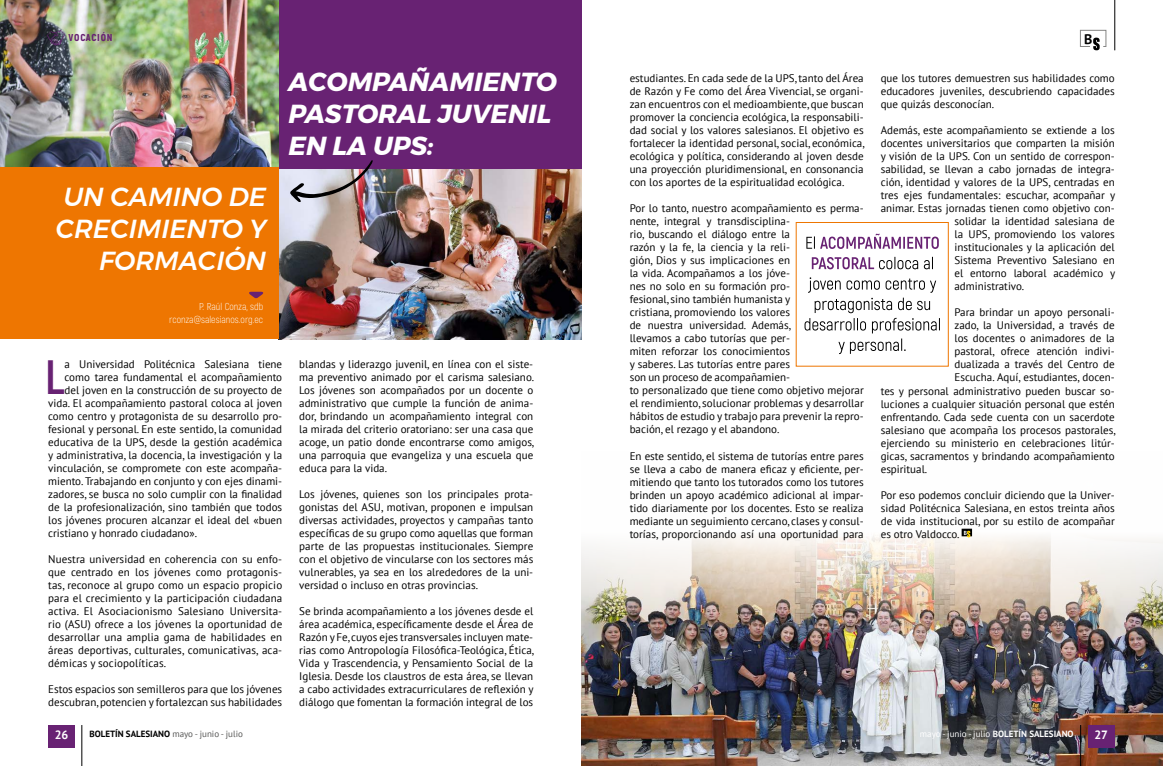
<style>
.page{position:relative;width:1163px;height:766px;background:#fff}
.page>*{position:absolute;margin:0;border:0;box-sizing:border-box;transform-origin:0 0}
.t1{font:700 48.1px "Akrobat";color:#682273}
.t2{font:italic 700 26px/32px "Montserrat";color:#fff}
.t3{font:italic 500 26px/32px "Montserrat";color:#fff;text-align:right}
.t4{font:700 14px "PT Sans";color:#000}
.t5{font:700 12px "PT Sans";color:#fff}
.t6{font:11px/13px "PT Sans";color:#000;text-align:justify}
.t7{font:300 10px/13px "Akrobat";color:#fff;text-align:right}
.t8{font:900 10px "Akrobat";letter-spacing:.075em;color:#682273}
.t9{font:700 9px "PT Sans";color:#000}
.t10{font:9px "PT Sans";color:#fff}
.s1{font-weight:400;color:#575756}
.s2{font-weight:700}
</style>
<div class="page">
<img style="left:279px;top:168px;width:302px;height:171px">
<img style="left:581px;top:528px;width:581px;height:237px">
<img style="left:0;top:0;width:279px;height:168px">
<hr style="left:1114px;top:0;width:1px;height:50px;background:#000">
<svg style="left:1079px;top:30px;width:27px;height:20px"></svg>
<svg style="left:961px;top:528px;width:10px;height:9px"></svg>
<div style="left:279px;top:0;width:302px;height:168px;background:#682273"></div>
<div style="left:0;top:168px;width:279px;height:171px;background:#ee7601"></div>
<svg style="left:249px;top:292px;width:15px;height:6px"></svg>
<img style="left:289px;top:160px;width:86px;height:43px">
<svg style="left:804px;top:277px;width:135px;height:77px"></svg>
<svg style="left:811px;top:257px;width:119px;height:12px"></svg>
<svg style="left:820px;top:234px;width:118px;height:15px"></svg>
<svg style="left:806px;top:236px;width:8px;height:13px"></svg>
<svg style="left:47px;top:30px;width:18px;height:16px"></svg>
<div style="left:1087px;top:724px;width:27px;height:23px;background:#682273"></div>
<hr style="left:1079px;top:724px;width:1px;height:41px;background:#000">
<hr style="left:81px;top:724px;width:1px;height:41px;background:#000">
<div style="left:48px;top:724px;width:27px;height:23px;background:#682273"></div>
<p class="t8" style="left:69px;top:31px;width:45px">VOCACIÓN</p>
<h2 class="t3" style="left:55px;top:180px;width:212px">UN CAMINO DE<br>CRECIMIENTO Y<br>FORMACIÓN</h2>
<p class="t7" style="left:169px;top:299px;width:95px">P. Raúl Conza, sdb rconza@salesianos.org.ec</p>
<h2 class="t2" style="left:288px;top:66px;width:270px">ACOMPAÑAMIENTO<br>PASTORAL JUVENIL<br>EN LA UPS:</h2>
<h1 class="t1" style="left:45px;top:347px;width:21px">L</h1>
<p class="t6" style="left:65px;top:357px;width:219px">a Universidad Politécnica Salesiana tiene</p>
<p class="t6" style="left:65px;top:370px;width:219px">como tarea fundamental el acompañamiento</p>
<p class="t6" style="left:65px;top:383px;width:219px">del joven en la construcción de su proyecto de</p>
<p class="t6" style="left:48px;top:396px;width:235px">vida. El acompañamiento pastoral coloca al joven</p>
<p class="t6" style="left:48px;top:409px;width:235px">como centro y protagonista de su desarrollo pro-</p>
<p class="t6" style="left:48px;top:422px;width:235px">fesional y personal. En este sentido, la comunidad</p>
<p class="t6" style="left:48px;top:435px;width:235px">educativa de la UPS, desde la gestión académica</p>
<p class="t6" style="left:48px;top:448px;width:235px">y administrativa, la docencia, la investigación y la</p>
<p class="t6" style="left:48px;top:461px;width:235px">vinculación, se compromete con este acompaña-</p>
<p class="t6" style="left:48px;top:474px;width:235px">miento. Trabajando en conjunto y con ejes dinami-</p>
<p class="t6" style="left:48px;top:487px;width:235px">zadores, se busca no solo cumplir con la finalidad</p>
<p class="t6" style="left:48px;top:500px;width:235px">de la profesionalización, sino también que todos</p>
<p class="t6" style="left:48px;top:513px;width:235px">los jóvenes procuren alcanzar el ideal del «buen</p>
<p class="t6" style="left:48px;top:526px;width:150px">cristiano y honrado ciudadano».</p>
<p class="t6" style="left:48px;top:552px;width:235px">Nuestra universidad en coherencia con su enfo&shy;que centrado en los jóvenes como protagonis&shy;tas, reconoce al grupo como un espacio propicio para el crecimiento y la participación ciudadana activa. El Asociacionismo Salesiano Universita&shy;rio (ASU) ofrece a los jóvenes la oportunidad de desarrollar una amplia gama de habilidades en áreas deportivas, culturales, comunicativas, aca&shy;démicas y sociopolíticas.</p>
<p class="t6" style="left:48px;top:682px;width:235px">Estos espacios son semilleros para que los jóvenes descubran, potencien y fortalezcan sus habilidades</p>
<p class="t6" style="left:299px;top:357px;width:236px">blandas y liderazgo juvenil, en línea con el siste&shy;ma preventivo animado por el carisma salesiano.<br>Los jóvenes son acompañados por un docente o administrativo que cumple la función de anima&shy;dor, brindando un acompañamiento integral con la mirada del criterio oratoriano: ser una casa que acoge, un patio donde encontrarse como amigos, una parroquia que evangeliza y una escuela que educa para la vida.</p>
<p class="t6" style="left:299px;top:487px;width:235px">Los jóvenes, quienes son los principales prota&shy;gonistas del ASU, motivan, proponen e impulsan diversas actividades, proyectos y campañas tanto específicas de su grupo como aquellas que forman parte de las propuestas institucionales. Siempre con el objetivo de vincularse con los sectores más vulnerables, ya sea en los alrededores de la uni&shy;versidad o incluso en otras provincias.</p>
<p class="t6" style="left:299px;top:604px;width:236px">Se brinda acompañamiento a los jóvenes desde el área académica, específicamente desde el Área de Razón y Fe, cuyos ejes transversales incluyen mate&shy;rias como Antropología Filosófica-Teológica, Ética, Vida y Trascendencia, y Pensamiento Social de la Iglesia. Desde los claustros de esta área, se llevan a cabo actividades extracurriculares de reflexión y diálogo que fomentan la formación integral de los</p>
<p class="t6" style="left:629px;top:71px;width:236px">estudiantes. En cada sede de la UPS, tanto del Área de Razón y Fe como del Área Vivencial, se organi&shy;zan encuentros con el medioambiente, que buscan promover la conciencia ecológica, la responsabili&shy;dad social y los valores salesianos. El objetivo es fortalecer la identidad personal, social, económica, ecológica y política, considerando al joven desde una proyección pluridimensional, en consonancia con los aportes de la espiritualidad ecológica.</p>
<p class="t6" style="left:629px;top:201px;width:235px;text-align:left">Por lo tanto, nuestro acompañamiento es perma&shy;nente, integral y transdisciplina-<br>rio, buscando el diálogo entre la<br>razón y la fe, la ciencia y la reli-<br>gión, Dios y sus implicaciones en<br>la vida. Acompañamos a los jóve-<br>nes no solo en su formación pro-<br>fesional, sino también humanista y<br>cristiana, promoviendo los valores<br>de nuestra universidad. Además,<br>llevamos a cabo tutorías que per-<br>miten reforzar los conocimientos<br>y saberes. Las tutorías entre pares<br>son un proceso de acompañamien-<br>to personalizado que tiene como objetivo mejorar el rendimiento, solucionar problemas y desarrollar hábitos de estudio y trabajo para prevenir la repro&shy;bación, el rezago y el abandono.</p>
<p class="t6" style="left:629px;top:448px;width:235px">En este sentido, el sistema de tutorías entre pares se lleva a cabo de manera eficaz y eficiente, per&shy;mitiendo que tanto los tutorados como los tutores brinden un apoyo académico adicional al impar&shy;tido diariamente por los docentes. Esto se realiza mediante un seguimiento cercano, clases y consul&shy;torías, proporcionando así una oportunidad para</p>
<p class="t4" style="left:1083px;top:30px;width:10px">B</p>
<p class="t6" style="left:880px;top:72px;width:235px">que los tutores demuestren sus habilidades como educadores juveniles, descubriendo capacidades que quizás desconocían.</p>
<p class="t6" style="left:880px;top:124px;width:235px">Además, este acompañamiento se extiende a los</p>
<p class="t6" style="left:880px;top:137px;width:235px">docentes universitarios que comparten la misión</p>
<p class="t6" style="left:880px;top:150px;width:235px">y visión de la UPS. Con un sentido de correspon-</p>
<p class="t6" style="left:880px;top:163px;width:235px">sabilidad, se llevan a cabo jornadas de integra-</p>
<p class="t6" style="left:880px;top:176px;width:235px">ción, identidad y valores de la UPS, centradas en</p>
<p class="t6" style="left:880px;top:189px;width:236px">tres ejes fundamentales: escuchar, acompañar y</p>
<p class="t6" style="left:880px;top:202px;width:235px">animar. Estas jornadas tienen como objetivo con-</p>
<p class="t6" style="left:954px;top:215px;width:162px">solidar la identidad salesiana de</p>
<p class="t6" style="left:954px;top:228px;width:162px">la UPS, promoviendo los valores</p>
<p class="t6" style="left:954px;top:241px;width:162px">institucionales y la aplicación del</p>
<p class="t6" style="left:954px;top:254px;width:162px">Sistema Preventivo Salesiano en</p>
<p class="t6" style="left:954px;top:267px;width:162px">el entorno laboral académico y</p>
<p class="t6" style="left:954px;top:280px;width:71px">administrativo.</p>
<p class="t6" style="left:954px;top:306px;width:162px">Para brindar un apoyo personali-</p>
<p class="t6" style="left:954px;top:319px;width:162px">zado, la Universidad, a través de</p>
<p class="t6" style="left:954px;top:332px;width:162px">los docentes o animadores de la</p>
<p class="t6" style="left:954px;top:345px;width:162px">pastoral, ofrece atención indivi-</p>
<p class="t6" style="left:954px;top:358px;width:162px">dualizada a través del Centro de</p>
<p class="t6" style="left:954px;top:371px;width:162px">Escucha. Aquí, estudiantes, docen-</p>
<p class="t6" style="left:880px;top:384px;width:235px">tes y personal administrativo pueden buscar so-</p>
<p class="t6" style="left:880px;top:397px;width:235px">luciones a cualquier situación personal que estén</p>
<p class="t6" style="left:880px;top:410px;width:235px">enfrentando. Cada sede cuenta con un sacerdote</p>
<p class="t6" style="left:880px;top:423px;width:236px">salesiano que acompaña los procesos pastorales,</p>
<p class="t6" style="left:880px;top:436px;width:235px">ejerciendo su ministerio en celebraciones litúr-</p>
<p class="t6" style="left:880px;top:449px;width:235px">gicas, sacramentos y brindando acompañamiento</p>
<p class="t6" style="left:880px;top:462px;width:48px">espiritual.</p>
<p class="t6" style="left:880px;top:488px;width:235px">Por eso podemos concluir diciendo que la Univer&shy;sidad Politécnica Salesiana, en estos treinta años de vida institucional, por su estilo de acompañar es otro Valdocco.</p>
<p class="t5" style="left:55px;top:727px;width:15px">26</p>
<p class="t9" style="left:89px;top:727px;width:155px">BOLETÍN SALESIANO <span class="s1">mayo - junio - julio</span></p>
<p class="t10" style="left:919px;top:728px;width:155px">mayo - junio - julio <span class="s2">BOLETÍN SALESIANO</span></p>
<p class="t5" style="left:1094px;top:727px;width:15px">27</p>
</div>
